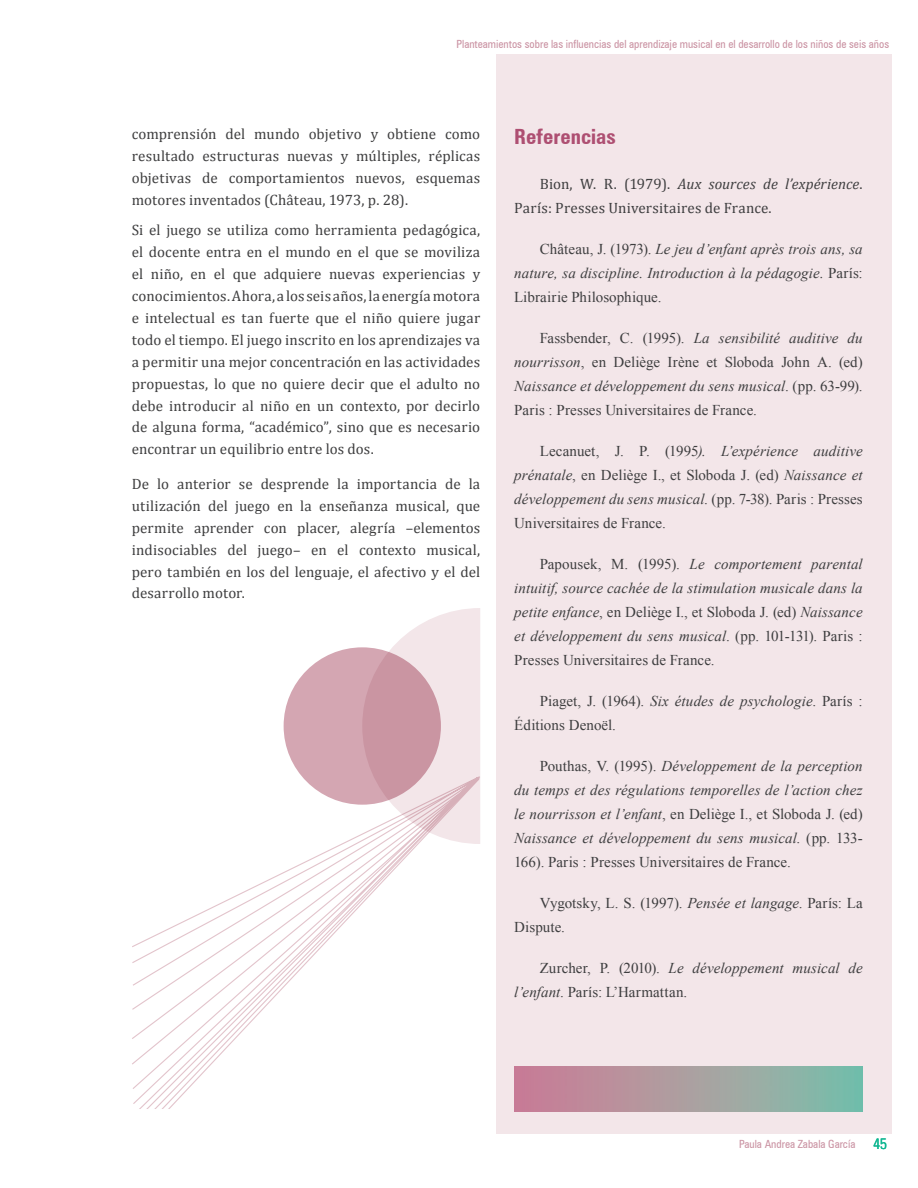
<style>
.page{position:relative;width:918px;height:1188px;background:#fff}
.page>*{position:absolute;margin:0;border:0;box-sizing:border-box;transform-origin:0 0}
.TÍTULO1{font:700 condensed 21px "Zurich BT";color:#ae4f72}
.Corrido{font:15px/21.9px "Cambria";letter-spacing:.005em;color:#3e3e3f;text-align:justify}
.Bibliografía{font:italic 15px/24px "Times New Roman";letter-spacing:.005em;color:#3e3e3f;text-align:justify}
.Bibliografía-2{font:15px/24px "Times New Roman";letter-spacing:.005em;color:#3e3e3f}
.Bibliografía-3{font:15px/24px "Cambria";letter-spacing:.01em;color:#3e3e3f}
.t1{font:condensed 11.25px "Zurich BT";color:#cb94a4}
.s1{font-style:italic}
.s2{font-style:normal}
.s3{font-family:"Univers LT Std";font-weight:300;font-size:15px;color:#0eb690}
</style>
<div class="page">
<div style="left:496px;top:54px;width:395px;height:1080px;background:#f3e6e9"></div>
<svg style="left:132px;top:777px;width:287px;height:332px"></svg>
<svg style="left:362px;top:608px;width:118px;height:236px"></svg>
<div style="left:284px;top:647px;width:157px;height:158px;background:linear-gradient(to right,#d7abb7,#c993a0);border-radius:50%"></div>
<p class="t1" style="left:457px;top:37px;width:434px">Planteamientos sobre las influencias del aprendizaje musical en el desarrollo de los niños de seis años</p>
<p class="Corrido" style="left:132px;top:123px;width:350px">comprensión del mundo objetivo y obtiene como resultado estructuras nuevas y múltiples, réplicas objetivas de comportamientos nuevos, esquemas motores inventados (Château, 1973, p. 28).</p>
<p class="Corrido" style="left:132px;top:219px;width:350px">Si el juego se utiliza como herramienta pedagógica, el docente entra en el mundo en el que se moviliza el niño, en el que adquiere nuevas experiencias y conocimientos. Ahora, a los seis años, la energía motora e intelectual es tan fuerte que el niño quiere jugar todo el tiempo. El juego inscrito en los aprendizajes va a permitir una mejor concentración en las actividades propuestas, lo que no quiere decir que el adulto no debe introducir al niño en un contexto, por decirlo de alguna forma, “académico”, sino que es necesario encontrar un equilibrio entre los dos.</p>
<p class="Corrido" style="left:132px;top:473px;width:350px">De lo anterior se desprende la importancia de la utilización del juego en la enseñanza musical, que permite aprender con placer, alegría –elementos indisociables del juego– en el contexto musical, pero también en los del lenguaje, el afectivo y el del desarrollo motor.</p>
<p class="TÍTULO1" style="left:514px;top:123px;width:103px">Referencias</p>
<p class="Bibliografía-3" style="left:514px;top:171px;width:350px;text-indent:26px">Bion, W. R. (1979). <span class="s1">Aux sources de l’expérience</span>.<br>París: Presses Universitaires de France.</p>
<p class="Bibliografía" style="left:514px;top:236px;width:350px;text-indent:26px"><span class="s2">Château, J. (1973).</span> Le jeu d’enfant après trois ans, sa nature, sa discipline. Introduction à la pédagogie. <span class="s2">París:<br>Librairie Philosophique.</span></p>
<p class="Bibliografía-2" style="left:514px;top:325px;width:350px;text-align:justify;text-indent:26px">Fassbender, C. (1995). <span class="s1">La sensibilité auditive du nourrisson</span>, en Deliège Irène et Sloboda John A. (ed)<br><span class="s1">Naissance et développement du sens musical</span>. (pp. 63-99).<br>Paris : Presses Universitaires de France.</p>
<p class="Bibliografía-2" style="left:514px;top:438px;width:350px;text-align:justify;text-indent:26px">Lecanuet, J. P. (1995<span class="s1">). L’expérience auditive prénatale</span>, en Deliège I., et Sloboda J. (ed) <span class="s1">Naissance et développement du sens musical</span>. (pp. 7-38). Paris : Presses Universitaires de France.</p>
<p class="Bibliografía" style="left:514px;top:551px;width:350px;text-indent:26px"><span class="s2">Papousek, M. (1995).</span> Le comportement parental intuitif, source cachée de la stimulation musicale dans la petite enfance<span class="s2">, en Deliège I., et Sloboda J. (ed)</span> Naissance et développement du sens musical<span class="s2">. (pp. 101-131). Paris :<br>Presses Universitaires de France.</span></p>
<p class="Bibliografía-2" style="left:514px;top:688px;width:350px;text-indent:25px">Piaget, J. (1964). <span class="s1">Six études de psychologie</span>. París :<br>Éditions Denoël.</p>
<p class="Bibliografía" style="left:514px;top:753px;width:350px;text-indent:26px"><span class="s2">Pouthas, V. (1995).</span> Développement de la perception du temps et des régulations temporelles de l’action chez le nourrisson et l’enfant<span class="s2">, en Deliège I., et Sloboda J. (ed)<br></span>Naissance et développement du sens musical<span class="s2">. (pp. 133- 166). Paris : Presses Universitaires de France.</span></p>
<p class="Bibliografía-2" style="left:514px;top:890px;width:350px;text-indent:26px">Vygotsky, L. S. (1997). <span class="s1">Pensée et langage</span>. París: La<br>Dispute.</p>
<p class="Bibliografía-2" style="left:514px;top:955px;width:350px;text-indent:26px">Zurcher, P. (2010). <span class="s1">Le développement musical de l’enfant</span>. París: L’Harmattan.</p>
<p class="t1" style="left:739px;top:1137px;width:149px">Paula Andrea Zabala García <span class="s3">45</span></p>
</div>
